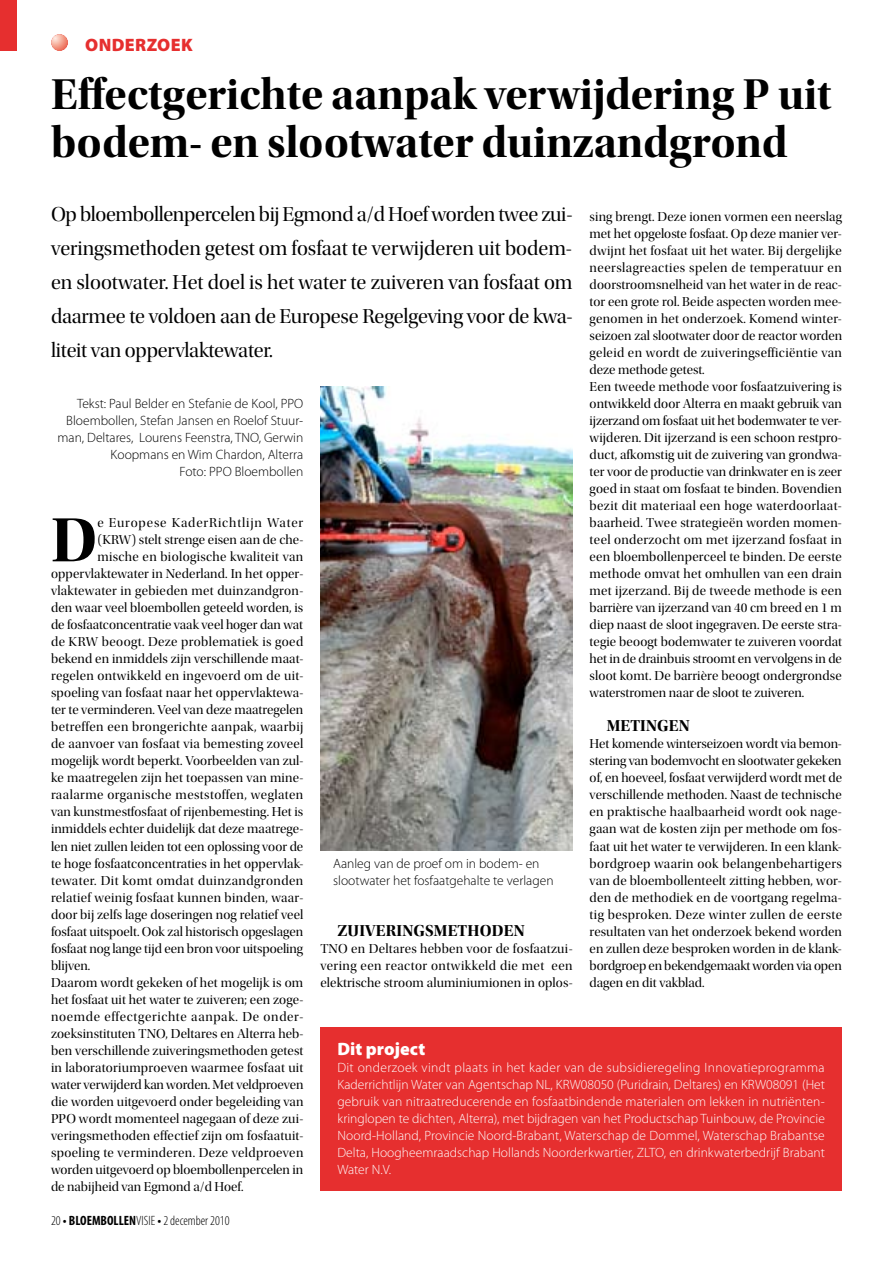
<style>
.page{position:relative;width:893px;height:1263px;background:#fff}
.page>*{position:absolute;margin:0;border:0;box-sizing:border-box;transform-origin:0 0}
.t1{font:65.1px "Utopia Std Bold Disp";color:#000}
.t2{font:45px/48px "Utopia Std Bold Disp";color:#000}
.t3{font:21px/34px "Utopia Std Disp";letter-spacing:-.01em;color:#000;text-align:justify}
.t4{font:900 18px "Myriad Pro";color:#fff}
.t5{font:900 18px "Myriad Pro";letter-spacing:.02em;color:#e62f2f}
.t6{font:16.5px "Utopia Std Bold Disp";letter-spacing:.01em;color:#000}
.t7{font:13.5px/17px "Utopia Std Disp";letter-spacing:.01em;color:#000;text-align:justify}
.t8{font:300 13.5px/17px "Myriad Pro";letter-spacing:.005em;color:#fff;text-align:justify}
.t9{font:300 13.5px/17px "Myriad Pro";color:#000;text-align:right}
.t10{font:13.5px "Utopia Std Disp";letter-spacing:.035em;color:#000}
.t11{font:13.5px "Utopia Std Disp";letter-spacing:-.01em;color:#000}
.t12{font:13.5px "Utopia Std Disp";letter-spacing:.03em;color:#000}
.t13{font:13.5px "Utopia Std Disp";letter-spacing:.045em;color:#000}
.t14{font:300 condensed 13.5px "Myriad Pro";color:#000}
.t15{font:13.5px "Utopia Std Disp";letter-spacing:.065em;color:#000}
.s1{font-weight:700}
</style>
<div class="page">
<div style="left:0;top:0;width:17px;height:51px;background:#e62f2f"></div>
<svg style="left:51px;top:34px;width:17px;height:17px"></svg>
<div style="left:320px;top:1028px;width:522px;height:163px;background:#e62f2f"></div>
<img style="left:320px;top:386px;width:253px;height:464px">
<h3 class="t5" style="left:85px;top:35px;width:109px">ONDERZOEK</h3>
<h2 class="t2" style="left:51px;top:71px;width:782px">Effectgerichte aanpak verwijdering P uit bodem- en slootwater duinzandgrond</h2>
<p class="t3" style="left:51px;top:198px;width:523px">Op bloembollenpercelen bij Egmond a/d Hoef worden twee zui&shy;veringsmethoden getest om fosfaat te verwijderen uit bodem&shy;en slootwater. Het doel is het water te zuiveren van fosfaat om daarmee te voldoen aan de Europese Regelgeving voor de kwa&shy;liteit van oppervlaktewater.</p>
<p class="t7" style="left:590px;top:209px;width:254px;text-align:left">sing brengt. Deze ionen vormen een neerslag met het opgeloste fosfaat. Op deze manier ver&shy;dwijnt het fosfaat uit het water. Bij dergelijke neerslagreacties spelen de temperatuur en doorstroomsnelheid van het water in de reac&shy;tor een grote rol. Beide aspecten worden mee&shy;genomen in het onderzoek. Komend winter&shy;seizoen zal slootwater door de reactor worden geleid en wordt de zuiveringsefficiëntie van deze methode getest.<br>Een tweede methode voor fosfaatzuivering is ontwikkeld door Alterra en maakt gebruik van ijzerzand om fosfaat uit het bodemwater te ver&shy;wijderen. Dit ijzerzand is een schoon restpro&shy;duct, afkomstig uit de zuivering van grondwa&shy;ter voor de productie van drinkwater en is zeer goed in staat om fosfaat te binden. Bovendien bezit dit materiaal een hoge waterdoorlaat&shy;baarheid. Twee strategieën worden momen&shy;teel onderzocht om met ijzerzand fosfaat in een bloembollenperceel te binden. De eerste methode omvat het omhullen van een drain met ijzerzand. Bij de tweede methode is een barrière van ijzerzand van 40 cm breed en 1 m diep naast de sloot ingegraven. De eerste stra&shy;tegie beoogt bodemwater te zuiveren voordat het in de drainbuis stroomt en vervolgens in de sloot komt. De barrière beoogt ondergrondse waterstromen naar de sloot te zuiveren.</p>
<p class="t6" style="left:607px;top:717px;width:85px">Metingen</p>
<p class="t7" style="left:590px;top:736px;width:254px">Het komende winterseizoen wordt via bemon&shy;stering van bodemvocht en slootwater gekeken of, en hoeveel, fosfaat verwijderd wordt met de verschillende methoden. Naast de technische en praktische haalbaarheid wordt ook nage&shy;gaan wat de kosten zijn per methode om fos&shy;faat uit het water te verwijderen. In een klank&shy;bordgroep waarin ook belangenbehartigers van de bloembollenteelt zitting hebben, wor&shy;den de methodiek en de voortgang regelma&shy;tig besproken. Deze winter zullen de eerste resultaten van het onderzoek bekend worden en zullen deze besproken worden in de klank&shy;bordgroep en bekendgemaakt worden via open dagen en dit vakblad.</p>
<p class="t9" style="left:58px;top:395px;width:247px">Tekst: Paul Belder en Stefanie de Kool, PPO Bloembollen, Stefan Jansen en Roelof Stuur&shy;man, Deltares, Lourens Feenstra, TNO, Gerwin Koopmans en Wim Chardon, Alterra<br>Foto: PPO Bloembollen</p>
<h1 class="t1" style="left:51px;top:504px;width:48px">D</h1>
<p class="t15" style="left:97px;top:516px;width:207px">e Europese KaderRichtlijn Water</p>
<p class="t7" style="left:97px;top:532px;width:207px">(KRW) stelt strenge eisen aan de che-</p>
<p class="t7" style="left:97px;top:549px;width:207px">mische en biologische kwaliteit van</p>
<p class="t7" style="left:51px;top:566px;width:254px">oppervlaktewater in Nederland. In het opper-</p>
<p class="t7" style="left:51px;top:583px;width:254px">vlaktewater in gebieden met duinzandgron-</p>
<p class="t7" style="left:51px;top:600px;width:254px">den waar veel bloembollen geteeld worden, is</p>
<p class="t7" style="left:51px;top:617px;width:254px">de fosfaatconcentratie vaak veel hoger dan wat</p>
<p class="t7" style="left:51px;top:634px;width:254px">de KRW beoogt. Deze problematiek is goed</p>
<p class="t7" style="left:51px;top:651px;width:254px">bekend en inmiddels zijn verschillende maat-</p>
<p class="t7" style="left:51px;top:668px;width:254px">regelen ontwikkeld en ingevoerd om de uit-</p>
<p class="t7" style="left:51px;top:685px;width:254px">spoeling van fosfaat naar het oppervlaktewa-</p>
<p class="t7" style="left:51px;top:702px;width:254px">ter te verminderen. Veel van deze maatregelen</p>
<p class="t12" style="left:51px;top:720px;width:254px">betreffen een brongerichte aanpak, waarbij</p>
<p class="t7" style="left:51px;top:736px;width:254px">de aanvoer van fosfaat via bemesting zoveel</p>
<p class="t7" style="left:51px;top:753px;width:254px">mogelijk wordt beperkt. Voorbeelden van zul-</p>
<p class="t7" style="left:51px;top:770px;width:254px">ke maatregelen zijn het toepassen van mine-</p>
<p class="t10" style="left:51px;top:788px;width:254px">raalarme organische meststoffen, weglaten</p>
<p class="t7" style="left:51px;top:804px;width:254px">van kunstmestfosfaat of rijenbemesting. Het is</p>
<p class="t7" style="left:51px;top:821px;width:254px">inmiddels echter duidelijk dat deze maatrege-</p>
<p class="t7" style="left:51px;top:838px;width:254px">len niet zullen leiden tot een oplossing voor de</p>
<p class="t7" style="left:51px;top:855px;width:254px">te hoge fosfaatconcentraties in het oppervlak-</p>
<p class="t10" style="left:51px;top:873px;width:254px">tewater. Dit komt omdat duinzandgronden</p>
<p class="t7" style="left:51px;top:889px;width:254px">relatief weinig fosfaat kunnen binden, waar-</p>
<p class="t7" style="left:51px;top:906px;width:254px">door bij zelfs lage doseringen nog relatief veel</p>
<p class="t7" style="left:51px;top:923px;width:254px">fosfaat uitspoelt. Ook zal historisch opgeslagen</p>
<p class="t7" style="left:51px;top:940px;width:254px">fosfaat nog lange tijd een bron voor uitspoeling</p>
<p class="t7" style="left:51px;top:957px;width:41px">blijven.</p>
<p class="t7" style="left:51px;top:974px;width:254px">Daarom wordt gekeken of het mogelijk is om</p>
<p class="t7" style="left:51px;top:991px;width:254px">het fosfaat uit het water te zuiveren; een zoge-</p>
<p class="t13" style="left:51px;top:1009px;width:254px">noemde effectgerichte aanpak. De onder-</p>
<p class="t7" style="left:51px;top:1025px;width:254px">zoeksinstituten TNO, Deltares en Alterra heb-</p>
<p class="t7" style="left:51px;top:1042px;width:254px">ben verschillende zuiveringsmethoden getest</p>
<p class="t7" style="left:51px;top:1059px;width:254px">in laboratoriumproeven waarmee fosfaat uit</p>
<p class="t11" style="left:51px;top:1077px;width:254px">water verwijderd kan worden. Met veldproeven</p>
<p class="t7" style="left:51px;top:1093px;width:254px">die worden uitgevoerd onder begeleiding van</p>
<p class="t7" style="left:51px;top:1110px;width:254px">PPO wordt momenteel nagegaan of deze zui-</p>
<p class="t7" style="left:51px;top:1127px;width:254px">veringsmethoden effectief zijn om fosfaatuit-</p>
<p class="t7" style="left:51px;top:1144px;width:254px">spoeling te verminderen. Deze veldproeven</p>
<p class="t7" style="left:51px;top:1161px;width:254px">worden uitgevoerd op bloembollenpercelen in</p>
<p class="t7" style="left:51px;top:1178px;width:194px">de nabijheid van Egmond a/d Hoef.</p>
<p class="t9" style="left:333px;top:855px;width:222px;text-align:left">Aanleg van de proef om in bodem- en slootwater het fosfaatgehalte te verlagen</p>
<p class="t6" style="left:337px;top:921px;width:189px">Zuiveringsmethoden</p>
<p class="t7" style="left:320px;top:940px;width:254px">TNO en Deltares hebben voor de fosfaatzui&shy;vering een reactor ontwikkeld die met een elektrische stroom aluminiumionen in oplos-</p>
<h3 class="t4" style="left:337px;top:1038px;width:89px">DIT PROJECT</h3>
<p class="t8" style="left:337px;top:1059px;width:489px">Dit onderzoek vindt plaats in het kader van de subsidieregeling Innovatieprogramma Kaderrichtlijn Water van Agentschap NL, KRW08050 (Puridrain, Deltares) en KRW08091 (Het gebruik van nitraatreducerende en fosfaatbindende materialen om lekken in nutriënten&shy;kringlopen te dichten, Alterra), met bijdragen van het Productschap Tuinbouw, de Provincie Noord-Holland, Provincie Noord-Brabant, Waterschap de Dommel, Waterschap Brabantse Delta, Hoogheemraadschap Hollands Noorderkwartier, ZLTO, en drinkwaterbedrijf Brabant Water N.V.</p>
<p class="t14" style="left:51px;top:1213px;width:180px">20 <span class="s1">• BLOEMBOLLEN</span>VISIE <span class="s1">•</span> 2 december 2010</p>
</div>
